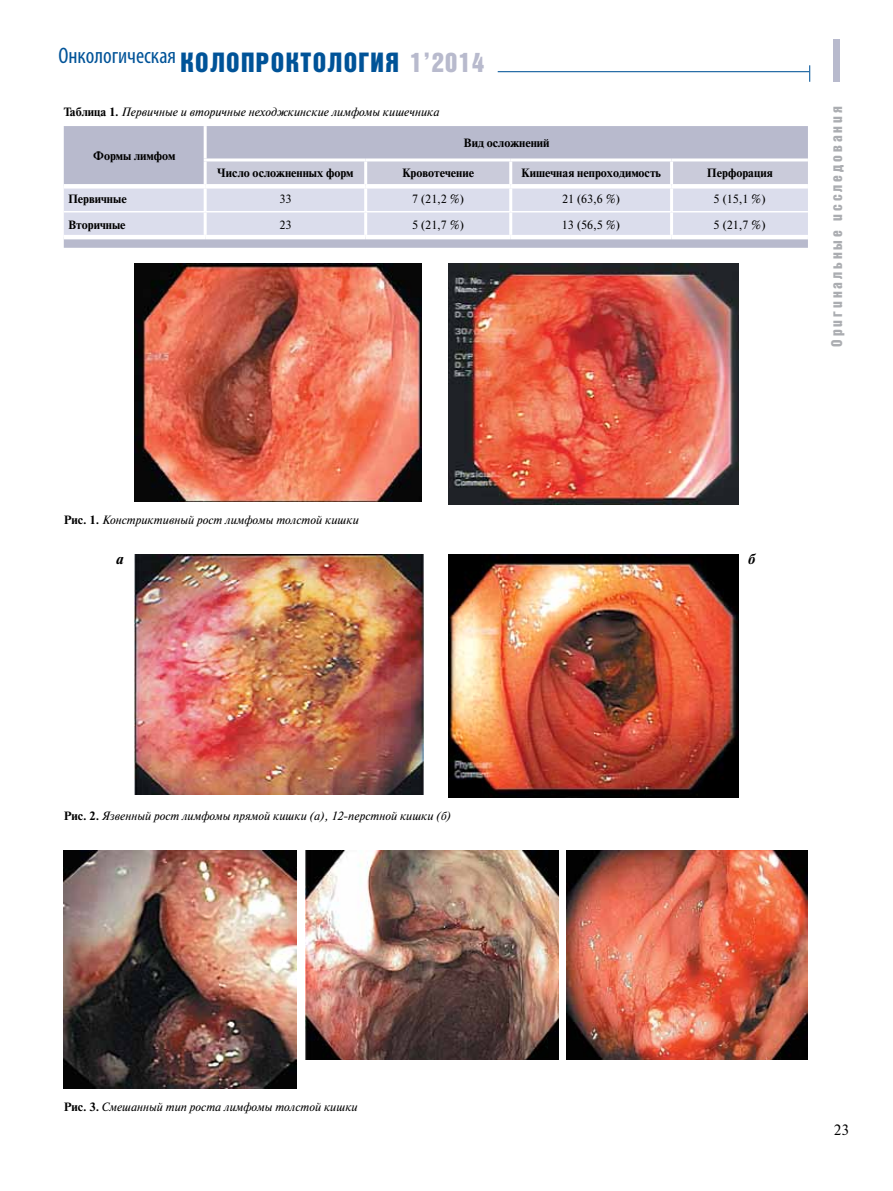
<style>
.page{position:relative;width:893px;height:1191px;background:#fff}
.page>*{position:absolute;margin:0;border:0;box-sizing:border-box;transform-origin:0 0}
.t1{font:27px "Bastion Kontrast Alt C";letter-spacing:.05em;color:#005398}
.t2{font:condensed 22.5px "Myriad Pro";color:#005398}
.t3{font:15px "Bastion Kontrast Alt C";letter-spacing:.2em;color:#abadb1}
.t4{font:15px "Newton C";color:#000}
.t5{font:italic 700 15px "Newton C";color:#000}
.t6{font:italic 12px "Newton C";color:#000}
.t7{font:700 12px "Newton C";color:#000}
.t8{font:12px "Newton C";color:#000}
.s1{color:#b8bacd}
.s2{font-weight:700;font-style:normal}
</style>
<div class="page">
<div style="left:833px;top:40px;width:7px;height:42px;background:#b8bacd"></div>
<svg style="left:809px;top:65px;width:1px;height:17px"></svg>
<hr style="left:498px;top:71px;width:311px;height:1px;background:#005398">
<div style="left:64px;top:126px;width:744px;height:122px;background:#b8bacd"></div>
<svg style="left:64px;top:160px;width:744px;height:75px;background:#d4d6e5"></svg>
<hr style="left:204px;top:126px;width:3px;height:32px;background:#fff">
<hr style="left:364px;top:161px;width:3px;height:23px;background:#fff">
<hr style="left:509px;top:161px;width:3px;height:23px;background:#fff">
<hr style="left:670px;top:161px;width:3px;height:23px;background:#fff">
<hr style="left:204px;top:188px;width:3px;height:23px;background:#fff">
<hr style="left:364px;top:188px;width:3px;height:23px;background:#fff">
<hr style="left:509px;top:188px;width:3px;height:23px;background:#fff">
<hr style="left:670px;top:188px;width:3px;height:23px;background:#fff">
<hr style="left:204px;top:212px;width:3px;height:23px;background:#fff">
<hr style="left:364px;top:212px;width:3px;height:23px;background:#fff">
<hr style="left:509px;top:212px;width:3px;height:23px;background:#fff">
<hr style="left:670px;top:212px;width:3px;height:23px;background:#fff">
<hr style="left:64px;top:211px;width:141px;height:1px;background:#fff">
<hr style="left:205px;top:211px;width:161px;height:1px;background:#fff">
<hr style="left:366px;top:211px;width:145px;height:1px;background:#fff">
<hr style="left:511px;top:211px;width:161px;height:1px;background:#fff">
<hr style="left:672px;top:211px;width:136px;height:1px;background:#fff">
<hr style="left:64px;top:235px;width:141px;height:4px;background:#fff">
<hr style="left:205px;top:235px;width:161px;height:4px;background:#fff">
<hr style="left:366px;top:235px;width:145px;height:4px;background:#fff">
<hr style="left:511px;top:235px;width:161px;height:4px;background:#fff">
<hr style="left:672px;top:235px;width:136px;height:4px;background:#fff">
<hr style="left:64px;top:184px;width:141px;height:4px;background:#fff">
<hr style="left:204px;top:158px;width:162px;height:3px;background:#fff">
<hr style="left:204px;top:161px;width:3px;height:23px;background:#fff">
<hr style="left:366px;top:158px;width:145px;height:3px;background:#fff">
<hr style="left:511px;top:158px;width:161px;height:3px;background:#fff">
<hr style="left:672px;top:158px;width:136px;height:3px;background:#fff">
<hr style="left:205px;top:184px;width:161px;height:4px;background:#fff">
<hr style="left:366px;top:184px;width:145px;height:4px;background:#fff">
<hr style="left:511px;top:184px;width:161px;height:4px;background:#fff">
<hr style="left:672px;top:184px;width:136px;height:4px;background:#fff">
<img style="left:134px;top:263px;width:288px;height:239px">
<img style="left:449px;top:263px;width:289px;height:242px">
<img style="left:134px;top:554px;width:289px;height:241px">
<img style="left:449px;top:554px;width:289px;height:243px">
<img style="left:64px;top:850px;width:233px;height:238px">
<img style="left:306px;top:850px;width:252px;height:209px">
<img style="left:566px;top:850px;width:242px;height:209px">
<h2 class="t2" style="left:58px;top:42px;width:119px">Онкологическая</h2>
<h1 class="t1" style="left:180px;top:48px;width:305px">КОЛОПРОКТОЛОГИЯ <span class="s1">1’2014</span></h1>
<p class="t6" style="left:64px;top:105px;width:377px"><span class="s2">Таблица 1.</span> Первичные и вторичные неходжкинские лимфомы кишечника</p>
<p class="t7" style="left:93px;top:149px;width:84px">Формы лимфом</p>
<p class="t7" style="left:464px;top:136px;width:88px">Вид осложнений</p>
<p class="t7" style="left:217px;top:166px;width:138px">Число осложненных форм</p>
<p class="t7" style="left:402px;top:166px;width:74px">Кровотечение</p>
<p class="t7" style="left:521px;top:166px;width:141px">Кишечная непроходимость</p>
<p class="t7" style="left:707px;top:166px;width:67px">Перфорация</p>
<p class="t7" style="left:68px;top:192px;width:60px">Первичные</p>
<p class="t8" style="left:279px;top:192px;width:14px">33</p>
<p class="t8" style="left:412px;top:192px;width:54px">7 (21,2 %)</p>
<p class="t8" style="left:562px;top:192px;width:60px">21 (63,6 %)</p>
<p class="t8" style="left:714px;top:192px;width:54px">5 (15,1 %)</p>
<p class="t7" style="left:68px;top:218px;width:59px">Вторичные</p>
<p class="t8" style="left:279px;top:218px;width:14px">23</p>
<p class="t8" style="left:412px;top:218px;width:54px">5 (21,7 %)</p>
<p class="t8" style="left:562px;top:218px;width:60px">13 (56,5 %)</p>
<p class="t8" style="left:714px;top:218px;width:54px">5 (21,7 %)</p>
<p class="t3" style="left:829px;top:347px;width:242px;rotate:-90deg">Оригинальные исследования</p>
<p class="t6" style="left:64px;top:514px;width:297px"><span class="s2">Рис. 1.</span> Констриктивный рост лимфомы толстой кишки</p>
<p class="t5" style="left:116px;top:551px;width:9px">а</p>
<p class="t5" style="left:748px;top:551px;width:9px">б</p>
<p class="t6" style="left:64px;top:809px;width:389px"><span class="s2">Рис. 2.</span> Язвенный рост лимфомы прямой кишки (а), 12‑перстной кишки (б)</p>
<p class="t6" style="left:64px;top:1100px;width:296px"><span class="s2">Рис. 3.</span> Смешанный тип роста лимфомы толстой кишки</p>
<p class="t4" style="left:834px;top:1121px;width:17px">23</p>
</div>
